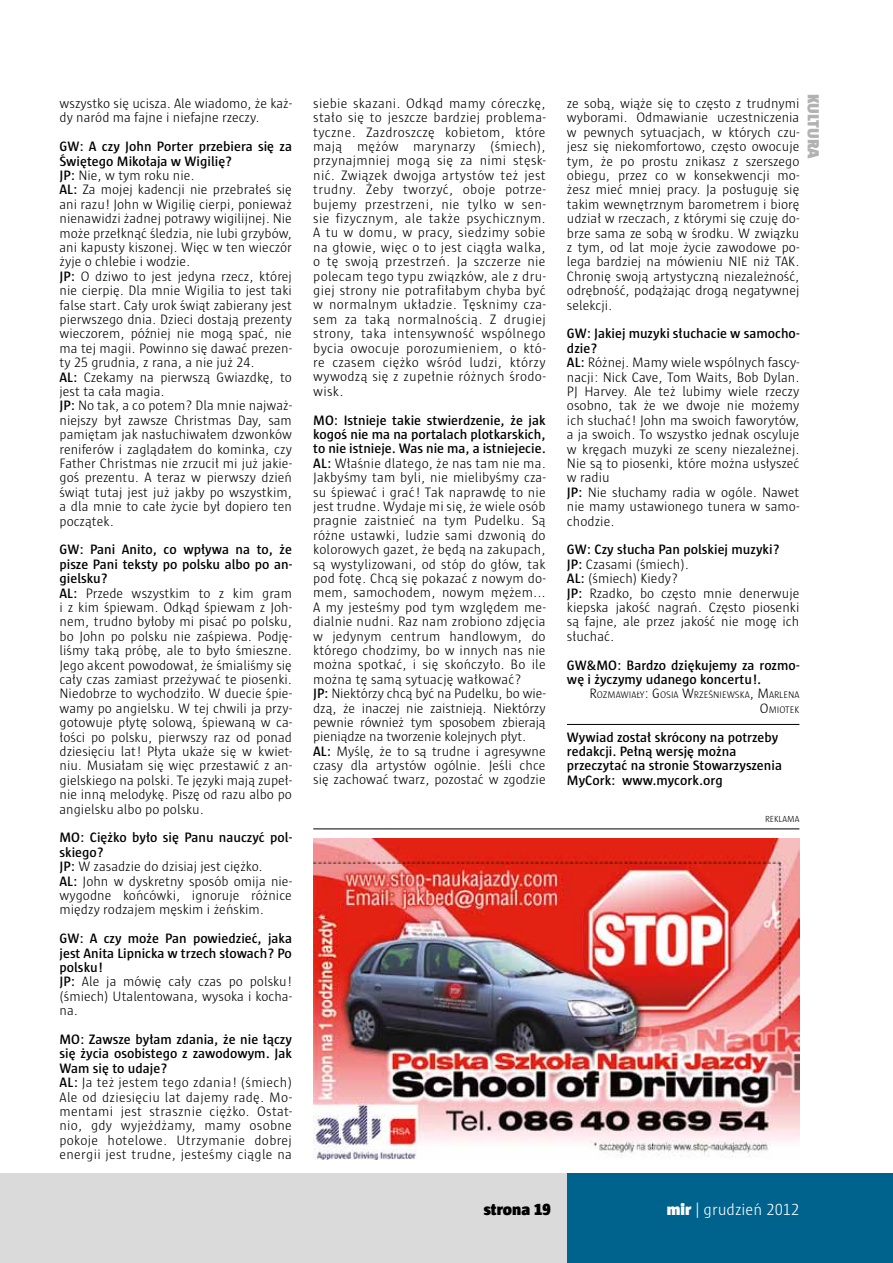
<style>
.page{position:relative;width:893px;height:1263px;background:#fff}
.page>*{position:absolute;margin:0;border:0;box-sizing:border-box;transform-origin:0 0}
.t1{font:300 16.5px "Sun";color:#fff}
.t2{font:900 16.5px "Sun";color:#000}
.t3{font:900 16.5px "Sun";color:#b3b2b2}
.t4{font:300 13.95px/14.4px "Sun";color:#000}
.t5{font:600 13.95px/14.4px "Sun";color:#000}
.t6{font:300 13.95px/14.4px "Sun";letter-spacing:.02em;color:#000}
.t7{font:300 9.75px/14.4px "Sun";color:#000;text-align:right}
.t8{font:300 9px "Sun";color:#000}
.s1{font-weight:600}
.s2{font-weight:300}
.s3{font-size:13.95px}
.s4{font-weight:900}
</style>
<div class="page">
<div style="left:0;top:1174px;width:568px;height:89px;background:#dadada"></div>
<div style="left:568px;top:1174px;width:325px;height:89px;background:#00638e"></div>
<hr style="left:567px;top:724px;width:232px;height:1px;background:#000">
<img style="left:313px;top:838px;width:486px;height:321px">
<hr style="left:313px;top:829px;width:486px;height:1px;background:#000">
<p class="t4" style="left:60px;top:96px;width:234px">wszystko się ucisza. Ale wiadomo, że każ&shy;dy naród ma fajne i niefajne rzeczy.</p>
<p class="t4" style="left:60px;top:139px;width:234px"><span class="s1">GW: A czy John Porter przebiera się za Świętego Mikołaja w Wigilię?<br>JP:</span> Nie, w tym roku nie.<br><span class="s1">AL:</span> Za mojej kadencji nie przebrałeś się ani razu! John w Wigilię cierpi, ponieważ nienawidzi żadnej potrawy wigilijnej. Nie może przełknąć śledzia, nie lubi grzybów, ani kapusty kiszonej. Więc w ten wieczór żyje o chlebie i wodzie.<br><span class="s1">JP:</span> O dziwo to jest jedyna rzecz, której nie cierpię. Dla mnie Wigilia to jest taki false start. Cały urok świąt zabierany jest pierwszego dnia. Dzieci dostają prezenty wieczorem, później nie mogą spać, nie ma tej magii. Powinno się dawać prezen&shy;ty 25 grudnia, z rana, a nie już 24.<br><span class="s1">AL:</span> Czekamy na pierwszą Gwiazdkę, to jest ta cała magia.<br><span class="s1">JP:</span> No tak, a co potem? Dla mnie najważ&shy;niejszy był zawsze Christmas Day, sam pamiętam jak nasłuchiwałem dzwonków reniferów i zaglądałem do kominka, czy Father Christmas nie zrzucił mi już jakie&shy;goś prezentu. A teraz w pierwszy dzień świąt tutaj jest już jakby po wszystkim, a dla mnie to całe życie był dopiero ten początek.</p>
<p class="t4" style="left:60px;top:542px;width:234px"><span class="s1">GW: Pani Anito, co wpływa na to, że pisze Pani teksty po polsku albo po an&shy;gielsku?<br>AL:</span> Przede wszystkim to z kim gram i z kim śpiewam. Odkąd śpiewam z Joh&shy;nem, trudno byłoby mi pisać po polsku, bo John po polsku nie zaśpiewa. Podję&shy;liśmy taką próbę, ale to było śmieszne.<br>Jego akcent powodował, że śmialiśmy się cały czas zamiast przeżywać te piosenki.<br>Niedobrze to wychodziło. W duecie śpie&shy;wamy po angielsku. W tej chwili ja przy&shy;gotowuje płytę solową, śpiewaną w ca&shy;łości po polsku, pierwszy raz od ponad dziesięciu lat! Płyta ukaże się w kwiet&shy;niu. Musiałam się więc przestawić z an&shy;gielskiego na polski. Te języki mają zupeł&shy;nie inną melodykę. Piszę od razu albo po angielsku albo po polsku.</p>
<p class="t4" style="left:60px;top:830px;width:234px"><span class="s1">MO: Ciężko było się Panu nauczyć pol&shy;skiego?<br>JP:</span> W zasadzie do dzisiaj jest ciężko.<br><span class="s1">AL:</span> John w dyskretny sposób omija nie&shy;wygodne końcówki, ignoruje różnice między rodzajem męskim i żeńskim.</p>
<p class="t5" style="left:60px;top:931px;width:234px">GW: A czy może Pan powiedzieć, jaka jest Anita Lipnicka w trzech słowach? Po polsku!<br>JP: <span class="s2">Ale ja mówię cały czas po polsku! (śmiech) Utalentowana, wysoka i kocha&shy;na.</span></p>
<p class="t6" style="left:60px;top:1032px;width:234px"><span class="s1">MO: Zawsze byłam zdania, że nie łączy się życia osobistego z zawodowym. Jak Wam się to udaje?<br>AL:</span> Ja też jestem tego zdania! (śmiech)<br>Ale od dziesięciu lat dajemy radę. Mo&shy;mentami jest strasznie ciężko. Ostat&shy;nio, gdy wyjeżdżamy, mamy osobne pokoje hotelowe. Utrzymanie dobrej energii jest trudne, jesteśmy ciągle na</p>
<p class="t4" style="left:313px;top:96px;width:234px;text-align:justify">siebie skazani. Odkąd mamy córeczkę, stało się to jeszcze bardziej problema&shy;tyczne. Zazdroszczę kobietom, które mają mężów marynarzy (śmiech), przynajmniej mogą się za nimi stęsk&shy;nić. Związek dwojga artystów też jest trudny. Żeby tworzyć, oboje potrze&shy;bujemy przestrzeni, nie tylko w sen&shy;sie fizycznym, ale także psychicznym.<br>A tu w domu, w pracy, siedzimy sobie na głowie, więc o to jest ciągła walka, o tę swoją przestrzeń. Ja szczerze nie polecam tego typu związków, ale z dru&shy;giej strony nie potrafiłabym chyba być w normalnym układzie. Tęsknimy cza&shy;sem za taką normalnością. Z drugiej strony, taka intensywność wspólnego bycia owocuje porozumieniem, o któ&shy;re czasem ciężko wśród ludzi, którzy wywodzą się z zupełnie różnych środo&shy;wisk.</p>
<p class="t4" style="left:313px;top:413px;width:234px"><span class="s1">MO: Istnieje takie stwierdzenie, że jak kogoś nie ma na portalach plotkarskich, to nie istnieje. Was nie ma, a istniejecie.<br>AL:</span> Właśnie dlatego, że nas tam nie ma.<br>Jakbyśmy tam byli, nie mielibyśmy cza&shy;su śpiewać i grać! Tak naprawdę to nie jest trudne. Wydaje mi się, że wiele osób pragnie zaistnieć na tym Pudelku. Są różne ustawki, ludzie sami dzwonią do kolorowych gazet, że będą na zakupach, są wystylizowani, od stóp do głów, tak pod fotę. Chcą się pokazać z nowym do&shy;mem, samochodem, nowym mężem...<br>A my jesteśmy pod tym względem me&shy;dialnie nudni. Raz nam zrobiono zdjęcia w jedynym centrum handlowym, do którego chodzimy, bo w innych nas nie można spotkać, i się skończyło. Bo ile można tę samą sytuację wałkować?<br><span class="s1">JP:</span> Niektórzy chcą być na Pudelku, bo wie&shy;dzą, że inaczej nie zaistnieją. Niektórzy pewnie również tym sposobem zbierają pieniądze na tworzenie kolejnych płyt.<br><span class="s1">AL:</span> Myślę, że to są trudne i agresywne czasy dla artystów ogólnie. Jeśli chce się zachować twarz, pozostać w zgodzie</p>
<p class="t4" style="left:567px;top:96px;width:234px;text-align:justify">ze sobą, wiąże się to często z trudnymi wyborami. Odmawianie uczestniczenia w pewnych sytuacjach, w których czu&shy;jesz się niekomfortowo, często owocuje tym, że po prostu znikasz z szerszego obiegu, przez co w konsekwencji mo&shy;żesz mieć mniej pracy. Ja posługuję się takim wewnętrznym barometrem i biorę udział w rzeczach, z którymi się czuję do&shy;brze sama ze sobą w środku. W związku z tym, od lat moje życie zawodowe po&shy;lega bardziej na mówieniu NIE niż TAK.<br>Chronię swoją artystyczną niezależność, odrębność, podążając drogą negatywnej selekcji.</p>
<p class="t4" style="left:567px;top:326px;width:234px"><span class="s1">GW: Jakiej muzyki słuchacie w samocho&shy;dzie?<br>AL:</span> Różnej. Mamy wiele wspólnych fascy&shy;nacji: Nick Cave, Tom Waits, Bob Dylan.<br>PJ Harvey. Ale też lubimy wiele rzeczy osobno, tak że we dwoje nie możemy ich słuchać! John ma swoich faworytów, a ja swoich. To wszystko jednak oscyluje w kręgach muzyki ze sceny niezależnej.<br>Nie są to piosenki, które można usłyszeć w radiu<br><span class="s1">JP:</span> Nie słuchamy radia w ogóle. Nawet nie mamy ustawionego tunera w samo&shy;chodzie.</p>
<p class="t4" style="left:567px;top:542px;width:234px"><span class="s1">GW: Czy słucha Pan polskiej muzyki?<br>JP:</span> Czasami (śmiech).<br><span class="s1">AL:</span> (śmiech) Kiedy?<br><span class="s1">JP:</span> Rzadko, bo często mnie denerwuje kiepska jakość nagrań. Często piosenki są fajne, ale przez jakość nie mogę ich słuchać.</p>
<p class="t5" style="left:567px;top:658px;width:234px">GW&amp;MO: Bardzo dziękujemy za rozmo&shy;wę i życzymy udanego koncertu!.</p>
<p class="t7" style="left:590px;top:688px;width:211px"><span class="s3">R</span>OZMAWIAŁY<span class="s3">: G</span>OSIA <span class="s3">W</span>RZEŚNIEWSKA<span class="s3">, M</span>ARLENA<br><span class="s3">O</span>MIOTEK</p>
<p class="t5" style="left:567px;top:730px;width:217px">Wywiad został skrócony na potrzeby redakcji. Pełną wersję można przeczytać na stronie Stowarzyszenia<br>MyCork: www.mycork.org</p>
<p class="t8" style="left:765px;top:814px;width:36px">REKLAMA</p>
<p class="t3" style="left:823px;top:94px;width:66px;rotate:90deg">kultura</p>
<p class="t2" style="left:484px;top:1200px;width:68px">strona 19</p>
<p class="t1" style="left:667px;top:1201px;width:134px"><span class="s4">mir</span> | grudzień 2012</p>
</div>
